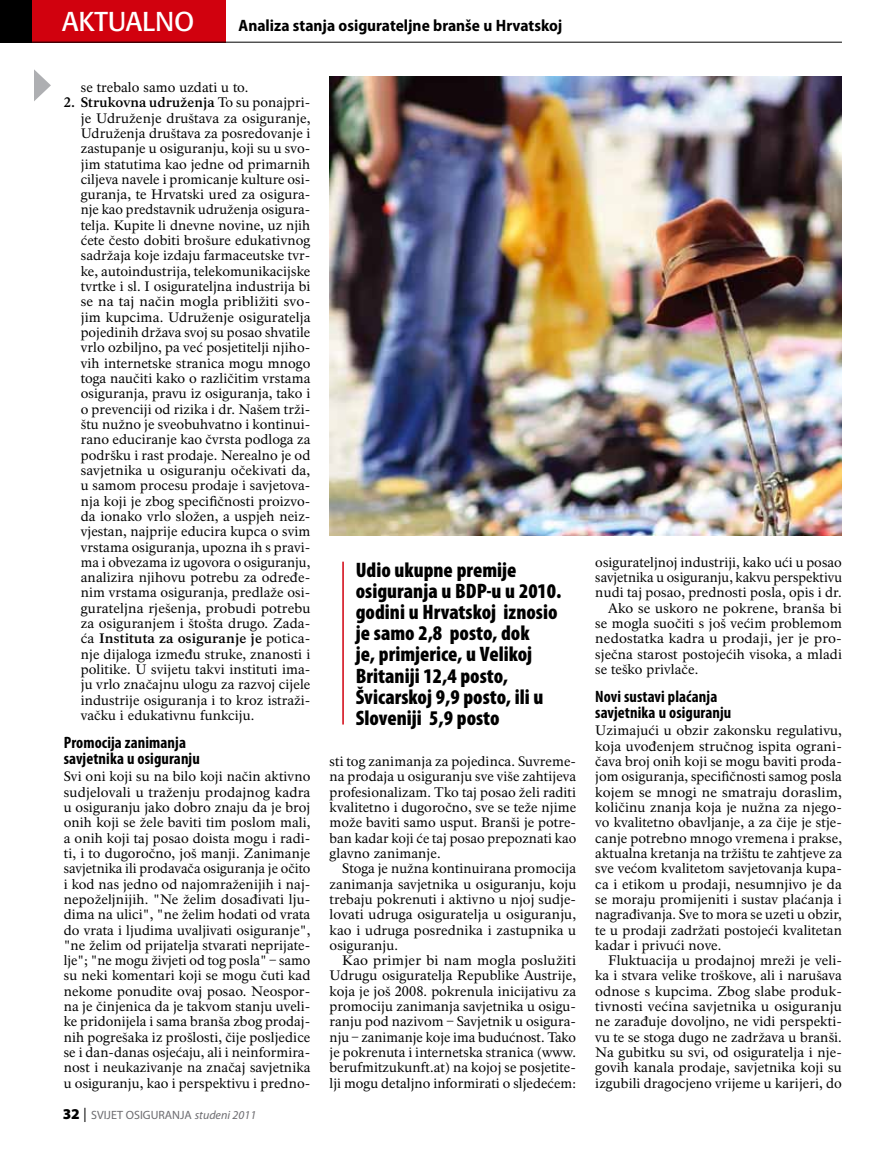
<style>
.page{position:relative;width:893px;height:1149px;background:#fff}
.page>*{position:absolute;margin:0;border:0;box-sizing:border-box;transform-origin:0 0}
.t1{font:27px "Formata Rg Regular SCOST";color:#fff}
.t2{font:900 condensed 21px/21px "Myriad Pro";color:#000}
.t3{font:700 condensed 16.5px/15.3px "Myriad Pro";letter-spacing:.005em;color:#000}
.t4{font:700 semi-condensed 16.5px "Myriad Pro";color:#000}
.t5{font:13.5px/15.3px "Rawlinson";letter-spacing:.005em;color:#000;text-align:justify}
.t6{font:12px "Myriad Pro";color:#6d6c70}
.s1{font-weight:700}
.s2{font-weight:900;font-size:15px;color:#000}
.s3{font-family:"Helvetica Neue LT Std";font-size:14.25px;color:#000}
.s4{font-style:italic}
</style>
<div class="page">
<div style="left:0;top:0;width:225px;height:43px;background:#d1010e"></div>
<div style="left:0;top:0;width:32px;height:43px;background:#000"></div>
<hr style="left:0;top:42px;width:842px;height:1px;background:#000">
<hr style="left:342px;top:561px;width:2px;height:163px;background:#d1010e">
<img style="left:330px;top:77px;width:512px;height:458px">
<svg style="left:34px;top:69px;width:17px;height:32px"></svg>
<h1 class="t1" style="left:62px;top:5px;width:134px">AKTUALNO</h1>
<p class="t4" style="left:239px;top:17px;width:325px">Analiza stanja osigurateljne branše u Hrvatskoj</p>
<p class="t5" style="left:81px;top:80px;width:169px">se trebalo samo uzdati u to.</p>
<p class="t5" style="left:81px;top:95px;width:231px;text-indent:-17px"><span class="s1">2. Strukovna udruženja</span> To su ponajpri&shy;je Udruženje društava za osiguranje, Udruženja društava za posredovanje i zastupanje u osiguranju, koji su u svo&shy;jim statutima kao jedne od primarnih ciljeva navele i promicanje kulture osi&shy;guranja, te Hrvatski ured za osigura&shy;nje kao predstavnik udruženja osigura&shy;telja. Kupite li dnevne novine, uz njih ćete često dobiti brošure edukativnog sadržaja koje izdaju farmaceutske tvr&shy;ke, autoindustrija, telekomunikacijske tvrtke i sl. I osigurateljna industrija bi se na taj način mogla približiti svo&shy;jim kupcima. Udruženje osiguratelja pojedinih država svoj su posao shvatile vrlo ozbiljno, pa već posjetitelji njiho&shy;vih internetske stranica mogu mnogo toga naučiti kako o različitim vrstama osiguranja, pravu iz osiguranja, tako i o prevenciji od rizika i dr. Našem trži&shy;štu nužno je sveobuhvatno i kontinui&shy;rano educiranje kao čvrsta podloga za podršku i rast prodaje. Nerealno je od savjetnika u osiguranju očekivati da, u samom procesu prodaje i savjetova&shy;nja koji je zbog specifičnosti proizvo&shy;da ionako vrlo složen, a uspjeh neiz&shy;vjestan, najprije educira kupca o svim vrstama osiguranja, upozna ih s pravi&shy;ma i obvezama iz ugovora o osiguranju, analizira njihovu potrebu za određe&shy;nim vrstama osiguranja, predlaže osi&shy;gurateljna rješenja, probudi potrebu za osiguranjem i štošta drugo. Zada&shy;ća <span class="s1">Instituta za osiguranje je</span> potica&shy;nje dijaloga između struke, znanosti i politike. U svijetu takvi instituti ima&shy;ju vrlo značajnu ulogu za razvoj cijele industrije osiguranja i to kroz istraži&shy;vačku i edukativnu funkciju.</p>
<p class="t3" style="left:64px;top:734px;width:138px">Promocija zanimanja savjetnika u osiguranju</p>
<p class="t5" style="left:64px;top:769px;width:248px">Svi oni koji su na bilo koji način aktivno sudjelovali u traženju prodajnog kadra u osiguranju jako dobro znaju da je broj onih koji se žele baviti tim poslom mali, a onih koji taj posao doista mogu i radi&shy;ti, i to dugoročno, još manji. Zanimanje savjetnika ili prodavača osiguranja je očito i kod nas jedno od najomraženijih i naj&shy;nepoželjnijih. "Ne želim dosađivati lju&shy;dima na ulici", "ne želim hodati od vrata do vrata i ljudima uvaljivati osiguranje", "ne želim od prijatelja stvarati neprijate&shy;lje"; "ne mogu živjeti od tog posla" – samo su neki komentari koji se mogu čuti kad nekome ponudite ovaj posao. Neospor&shy;na je činjenica da je takvom stanju uveli&shy;ke pridonijela i sama branša zbog prodaj&shy;nih pogrešaka iz prošlosti, čije posljedice se i dan-danas osjećaju, ali i neinformira&shy;nost i neukazivanje na značaj savjetnika u osiguranju, kao i perspektivu i predno-</p>
<p class="t6" style="left:63px;top:1106px;width:195px"><span class="s2">32</span> <span class="s3">|</span> SVIJET OSIGURANJA <span class="s4">studeni 2011</span></p>
<h2 class="t2" style="left:356px;top:559px;width:207px">Udio ukupne premije osiguranja u BDP-u u 2010. godini u Hrvatskoj iznosio je samo 2,8 posto, dok<br>je, primjerice, u Velikoj<br>Britaniji 12,4 posto,<br>Švicarskoj 9,9 posto, ili u<br>Sloveniji 5,9 posto</h2>
<p class="t5" style="left:330px;top:753px;width:248px">sti tog zanimanja za pojedinca. Suvreme&shy;na prodaja u osiguranju sve više zahtijeva profesionalizam. Tko taj posao želi raditi kvalitetno i dugoročno, sve se teže njime može baviti samo usput. Branši je potre&shy;ban kadar koji će taj posao prepoznati kao glavno zanimanje.</p>
<p class="t5" style="left:330px;top:861px;width:248px;text-indent:13px">Stoga je nužna kontinuirana promocija zanimanja savjetnika u osiguranju, koju trebaju pokrenuti i aktivno u njoj sudje&shy;lovati udruga osiguratelja u osiguranju, kao i udruga posrednika i zastupnika u osiguranju.</p>
<p class="t5" style="left:330px;top:952px;width:248px;text-indent:13px">Kao primjer bi nam mogla poslužiti Udrugu osiguratelja Republike Austrije, koja je još 2008. pokrenula inicijativu za promociju zanimanja savjetnika u osigu&shy;ranju pod nazivom – Savjetnik u osigura&shy;nju – zanimanje koje ima budućnost. Tako je pokrenuta i internetska stranica (www. berufmitzukunft.at) na kojoj se posjetite&shy;lji mogu detaljno informirati o sljedećem:</p>
<p class="t5" style="left:595px;top:554px;width:248px">osigurateljnoj industriji, kako ući u posao</p>
<p class="t5" style="left:595px;top:570px;width:248px">savjetnika u osiguranju, kakvu perspektivu</p>
<p class="t5" style="left:595px;top:585px;width:248px">nudi taj posao, prednosti posla, opis i dr.</p>
<p class="t5" style="left:608px;top:600px;width:235px">Ako se uskoro ne pokrene, branša bi</p>
<p class="t5" style="left:595px;top:616px;width:248px">se mogla suočiti s još većim problemom</p>
<p class="t5" style="left:595px;top:631px;width:248px">nedostatka kadra u prodaji, jer je pro-</p>
<p class="t5" style="left:595px;top:646px;width:248px">sječna starost postojećih visoka, a mladi</p>
<p class="t5" style="left:595px;top:662px;width:105px">se teško privlače.</p>
<p class="t3" style="left:595px;top:688px;width:138px">Novi sustavi plaćanja savjetnika u osiguranju</p>
<p class="t5" style="left:595px;top:723px;width:248px">Uzimajući u obzir zakonsku regulativu, koja uvođenjem stručnog ispita ograni&shy;čava broj onih koji se mogu baviti proda&shy;jom osiguranja, specifičnosti samog posla kojem se mnogi ne smatraju doraslim, količinu znanja koja je nužna za njego&shy;vo kvalitetno obavljanje, a za čije je stje&shy;canje potrebno mnogo vremena i prakse, aktualna kretanja na tržištu te zahtjeve za sve većom kvalitetom savjetovanja kupa&shy;ca i etikom u prodaji, nesumnjivo je da se moraju promijeniti i sustav plaćanja i nagrađivanja. Sve to mora se uzeti u obzir, te u prodaji zadržati postojeći kvalitetan kadar i privući nove.</p>
<p class="t5" style="left:595px;top:952px;width:248px;text-indent:13px">Fluktuacija u prodajnoj mreži je veli&shy;ka i stvara velike troškove, ali i narušava odnose s kupcima. Zbog slabe produk&shy;tivnosti većina savjetnika u osiguranju ne zarađuje dovoljno, ne vidi perspekti&shy;vu te se stoga dugo ne zadržava u branši.<br>Na gubitku su svi, od osiguratelja i nje&shy;govih kanala prodaje, savjetnika koji su izgubili dragocjeno vrijeme u karijeri, do</p>
</div>
